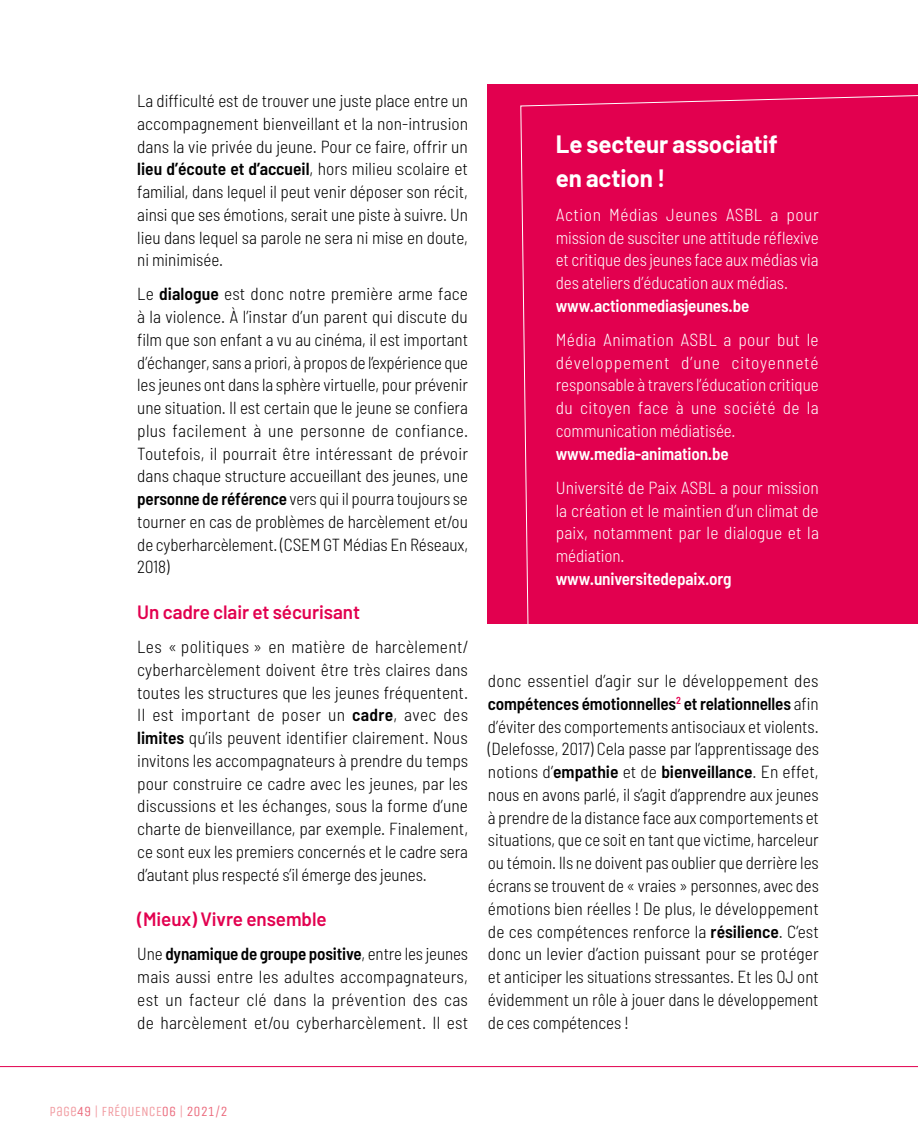
<style>
.page{position:relative;width:918px;height:1141px;background:#fff}
.page>*{position:absolute;margin:0;border:0;box-sizing:border-box;transform-origin:0 0}
.t1{font:700 24.5px/34.1px "Barlow";letter-spacing:-.005em;color:#fff}
.t2{font:600 19.25px "Barlow";letter-spacing:-.005em;color:#e2004f}
.t3{font:300 semi-condensed 17.5px/22.8px "Barlow";letter-spacing:-.005em;color:#000;text-align:justify}
.t4{font:300 semi-condensed 17.5px/22.8px "Barlow";letter-spacing:-.005em;color:#fff;text-align:justify}
.t5{font:600 semi-condensed 17.5px "Barlow";letter-spacing:-.01em;color:#fff}
.t6{font:14px "Unica One";color:#f19ba1}
.s1{font-weight:600}
.s2{color:#eb6b7d}
</style>
<div class="page">
<hr style="left:0;top:1066px;width:918px;height:1px;background:#e2004f">
<div style="left:488px;top:84px;width:430px;height:540px;background:#e2004f"></div>
<svg style="left:520px;top:95px;width:398px;height:529px"></svg>
<p class="t3" style="left:137px;top:89px;width:332px">La difficulté est de trouver une juste place entre un accompagnement bienveillant et la non-intrusion dans la vie privée du jeune. Pour ce faire, offrir un <span class="s1">lieu d’écoute et d’accueil</span>, hors milieu scolaire et familial, dans lequel il peut venir déposer son récit, ainsi que ses émotions, serait une piste à suivre. Un lieu dans lequel sa parole ne sera ni mise en doute, ni minimisée.</p>
<p class="t3" style="left:137px;top:282px;width:332px">Le <span class="s1">dialogue</span> est donc notre première arme face à la violence. À l’instar d’un parent qui discute du film que son enfant a vu au cinéma, il est important d’échanger, sans a priori, à propos de l’expérience que les jeunes ont dans la sphère virtuelle, pour prévenir une situation. Il est certain que le jeune se confiera plus facilement à une personne de confiance.<br>Toutefois, il pourrait être intéressant de prévoir dans chaque structure accueillant des jeunes, une <span class="s1">personne de référence</span> vers qui il pourra toujours se tourner en cas de problèmes de harcèlement et/ou de cyberharcèlement. (CSEM GT Médias En Réseaux, 2018)</p>
<p class="t2" style="left:137px;top:598px;width:224px">Un cadre clair et sécurisant</p>
<p class="t3" style="left:137px;top:635px;width:332px">Les « politiques » en matière de harcèlement/ cyberharcèlement doivent être très claires dans toutes les structures que les jeunes fréquentent.<br>Il est important de poser un <span class="s1">cadre</span>, avec des <span class="s1">limites</span> qu’ils peuvent identifier clairement. Nous invitons les accompagnateurs à prendre du temps pour construire ce cadre avec les jeunes, par les discussions et les échanges, sous la forme d’une charte de bienveillance, par exemple. Finalement, ce sont eux les premiers concernés et le cadre sera d’autant plus respecté s’il émerge des jeunes.</p>
<p class="t2" style="left:137px;top:905px;width:191px">(Mieux) Vivre ensemble</p>
<p class="t3" style="left:137px;top:942px;width:332px">Une <span class="s1">dynamique de groupe positive</span>, entre les jeunes mais aussi entre les adultes accompagnateurs, est un facteur clé dans la prévention des cas de harcèlement et/ou cyberharcèlement. Il est</p>
<h1 class="t1" style="left:556px;top:125px;width:223px">Le secteur associatif en action !</h1>
<p class="t4" style="left:556px;top:203px;width:264px">Action Médias Jeunes ASBL a pour mission de susciter une attitude réflexive et critique des jeunes face aux médias via des ateliers d’éducation aux médias.</p>
<p class="t5" style="left:556px;top:295px;width:195px">www.actionmediasjeunes.be</p>
<p class="t4" style="left:556px;top:328px;width:265px">Média Animation ASBL a pour but le développement d’une citoyenneté responsable à travers l’éducation critique du citoyen face à une société de la communication médiatisée.</p>
<p class="t5" style="left:556px;top:443px;width:174px">www.media-animation.be</p>
<p class="t4" style="left:556px;top:476px;width:265px">Université de Paix ASBL a pour mission la création et le maintien d’un climat de paix, notamment par le dialogue et la médiation.</p>
<p class="t5" style="left:556px;top:568px;width:177px">www.universitedepaix.org</p>
<p class="t3" style="left:488px;top:669px;width:332px">donc essentiel d’agir sur le développement des <span class="s1">compétences émotionnelles</span><sup>2</sup> <span class="s1">et relationnelles</span> afin d’éviter des comportements antisociaux et violents. (Delefosse, 2017) Cela passe par l’apprentissage des notions d’<span class="s1">empathie</span> et de <span class="s1">bienveillance</span>. En effet, nous en avons parlé, il s’agit d’apprendre aux jeunes à prendre de la distance face aux comportements et situations, que ce soit en tant que victime, harceleur ou témoin. Ils ne doivent pas oublier que derrière les écrans se trouvent de « vraies » personnes, avec des émotions bien réelles ! De plus, le développement de ces compétences renforce la <span class="s1">résilience</span>. C’est donc un levier d’action puissant pour se protéger et anticiper les situations stressantes. Et les OJ ont évidemment un rôle à jouer dans le développement de ces compétences !</p>
<p class="t6" style="left:50px;top:1103px;width:179px">page<span class="s2">49</span> | FRÉQUENCE<span class="s2">06</span> | <span class="s2">2021/2</span></p>
</div>
